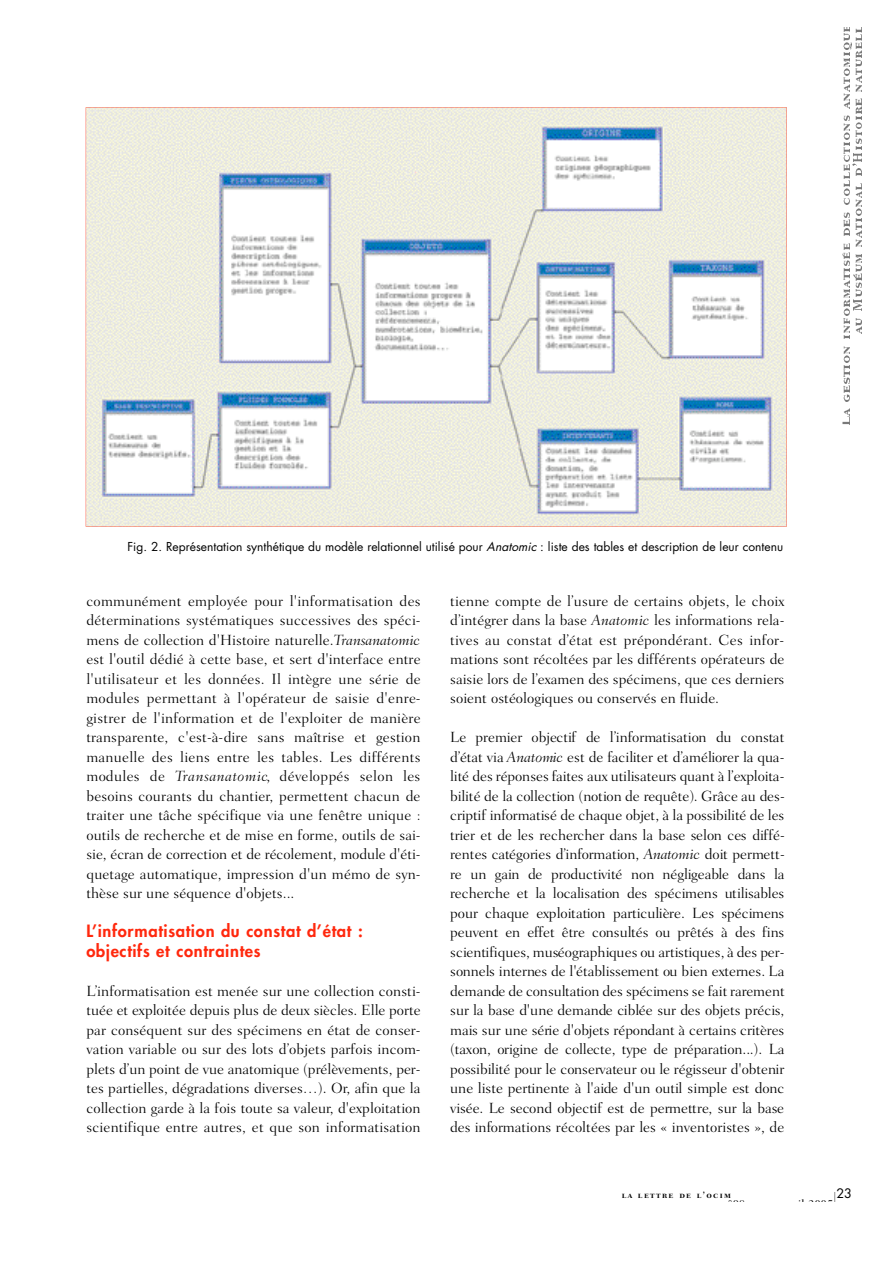
<style>
.page{position:relative;width:893px;height:1263px;background:#fff}
.page>*{position:absolute;margin:0;border:0;box-sizing:border-box;transform-origin:0 0}
.t1{font:800 16.5px/19.5px "Futura";letter-spacing:.045em;color:#ff280d}
.t2{font:300 15px/19.5px "Fairfield LH";letter-spacing:.005em;color:#000;text-align:justify}
.t3{font:12.75px "Futura";color:#000}
.t4{font:12px "Futura";color:#000}
.t5{font:9px "Fairfield LH Bold SC";letter-spacing:.145em;color:#000}
.s1{font-style:italic}
</style>
<div class="page">
<svg style="left:842px;top:409px;width:7px;height:15px"></svg>
<svg style="left:843px;top:346px;width:6px;height:55px"></svg>
<svg style="left:842px;top:243px;width:7px;height:95px"></svg>
<svg style="left:843px;top:212px;width:6px;height:23px"></svg>
<svg style="left:843px;top:27px;width:7px;height:80px"></svg>
<img style="left:847px;top:327px;width:14px;height:6px">
<img style="left:847px;top:318px;width:14px;height:7px">
<img style="left:847px;top:299px;width:14px;height:11px">
<img style="left:847px;top:290px;width:14px;height:7px">
<img style="left:847px;top:282px;width:14px;height:5px">
<img style="left:847px;top:274px;width:14px;height:6px">
<img style="left:847px;top:265px;width:14px;height:6px">
<img style="left:847px;top:255px;width:14px;height:8px">
<img style="left:847px;top:223px;width:14px;height:23px">
<img style="left:847px;top:218px;width:14px;height:3px">
<img style="left:847px;top:209px;width:14px;height:7px">
<img style="left:847px;top:192px;width:14px;height:14px">
<img style="left:856px;top:183px;width:5px;height:6px">
<img style="left:856px;top:169px;width:5px;height:7px">
<svg style="left:843px;top:116px;width:13px;height:88px"></svg>
<img style="left:847px;top:153px;width:14px;height:9px">
<img style="left:847px;top:147px;width:14px;height:3px">
<img style="left:847px;top:139px;width:14px;height:5px">
<img style="left:847px;top:122px;width:14px;height:15px">
<img style="left:847px;top:116px;width:14px;height:4px">
<img style="left:847px;top:107px;width:14px;height:7px">
<img style="left:847px;top:99px;width:14px;height:6px">
<img style="left:847px;top:84px;width:14px;height:7px">
<img style="left:847px;top:68px;width:14px;height:14px">
<img style="left:847px;top:59px;width:14px;height:7px">
<img style="left:847px;top:42px;width:14px;height:15px">
<img style="left:847px;top:34px;width:14px;height:6px">
<img style="left:847px;top:27px;width:14px;height:5px">
<svg style="left:86px;top:107px;width:700px;height:420px"></svg>
<p class="t4" style="left:127px;top:541px;width:657px">Fig. 2. Représentation synthétique du modèle relationnel utilisé pour <span class="s1">Anatomic</span> : liste des tables et description de leur contenu</p>
<p class="t2" style="left:86px;top:592px;width:336px">communément employée pour l'informatisation des déterminations systématiques successives des spéci&shy;mens de collection d'Histoire naturelle.<span class="s1">Transanatomic </span>est l'outil dédié à cette base, et sert d'interface entre l'utilisateur et les données. Il intègre une série de modules permettant à l'opérateur de saisie d'enre&shy;gistrer de l'information et de l'exploiter de manière transparente, c'est-à-dire sans maîtrise et gestion manuelle des liens entre les tables. Les différents modules de <span class="s1">Tr a n sa n a to m ic</span>, développés selon les besoins courants du chantier, permettent chacun de traiter une tâche spécifique via une fenêtre unique : outils de recherche et de mise en forme, outils de sai&shy;sie, écran de correction et de récolement, module d'éti&shy;quetage automatique, impression d'un mémo de syn&shy;thèse sur une séquence d'objets...</p>
<p class="t1" style="left:86px;top:922px;width:278px">L’in fo rmatisation du constat d’état : objectifs et contraintes</p>
<p class="t2" style="left:86px;top:982px;width:336px">L’informatisation est menée sur une collection consti&shy;tuée et exploitée depuis plus de deux siècles. Elle porte par conséquent sur des spécimens en état de conser&shy;vation variable ou sur des lots d’objets parfois incom&shy;plets d’un point de vue anatomique (prélèvements, per&shy;tes partielles, dégradations diverses…). Or, afin que la collection garde à la fois toute sa valeur, d'exploitation scientifique entre autres, et que son informatisation</p>
<p class="t2" style="left:450px;top:592px;width:336px">tienne compte de l’usure de certains objets, le choix d’intégrer dans la base <span class="s1">Anatomic</span> les informations rela&shy;tives au constat d’état est prépondérant. Ces infor&shy;mations sont récoltées par les différents opérateurs de saisie lors de l’examen des spécimens, que ces derniers soient ostéologiques ou conservés en fluide.</p>
<p class="t2" style="left:450px;top:729px;width:336px">Le premier objectif de l’informatisation du constat d’état via <span class="s1">Anatomic</span> est de faciliter et d’améliorer la qua&shy;lité des réponses faites aux utilisateurs quant à l’exploita&shy;bilité de la collection (notion de requête). Grâce au des&shy;criptif informatisé de chaque objet, à la possibilité de les trier et de les rechercher dans la base selon ces diffé&shy;rentes catégories d’information, <span class="s1">A n a to m ic</span> doit permett&shy;re un gain de productivité non négligeable dans la recherche et la localisation des spécimens utilisables pour chaque exploitation particulière. Les spécimens peuvent en effet être consultés ou prêtés à des fins scientifiques, muséographiques ou artistiques, à des per&shy;sonnels internes de l'établissement ou bien externes. La demande de consultation des spécimens se fait rarement sur la base d'une demande ciblée sur des objets précis, mais sur une série d'objets répondant à certains critères (taxon, origine de collecte, type de préparation...). La possibilité pour le conservateur ou le régisseur d'obtenir une liste pertinente à l'aide d'un outil simple est donc visée. Le second objectif est de permettre, sur la base des informations récoltées par les « inventoristes », de</p>
<p class="t5" style="left:621px;top:1190px;width:111px">la lettre de l’ocim</p>
<p class="t3" style="left:836px;top:1187px;width:17px">23</p>
</div>
